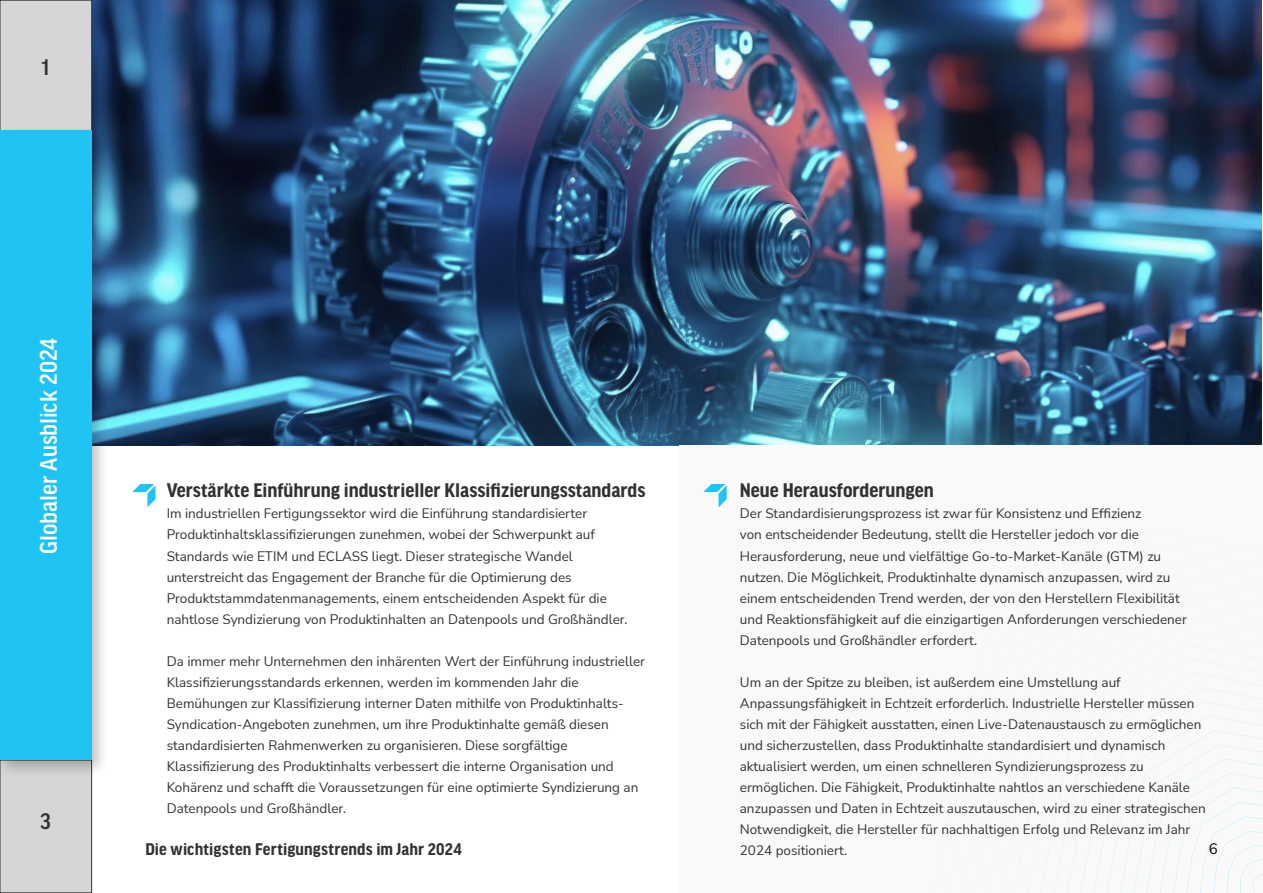
<style>
.page{position:relative;width:1263px;height:893px;background:#fff}
.page>*{position:absolute;margin:0;border:0;box-sizing:border-box;transform-origin:0 0}
.t1{font:500 25.5px "Good Headline Pro Narr";color:#fff}
.t2{font:500 24px "Good Headline Pro Narr";color:#323232}
.t3{font:700 21px "Good Headline Pro Narr";color:#323232}
.t4{font:700 18px "Good Headline Pro Narr";letter-spacing:.01em;color:#323232}
.t5{font:15px "Nunito Sans";color:#000}
.t6{font:13.5px/21px "Nunito Sans";color:#323232}
</style>
<div class="page">
<img style="left:92px;top:0;width:1169px;height:445px">
<div style="left:679px;top:445px;width:584px;height:448px;background:#f9f9f9"></div>
<div style="left:0;top:0;width:92px;height:131px;background:#d6d6d6"></div>
<div style="left:0;top:0;width:92px;height:131px;border:1px solid #323232"></div>
<div style="left:0;top:760px;width:92px;height:133px;background:#d6d6d6"></div>
<div style="left:0;top:760px;width:92px;height:133px;border:1px solid #323232"></div>
<div style="left:0;top:125px;width:109px;height:652px;background:#000;opacity:.24"></div>
<div style="left:0;top:131px;width:91px;height:629px;background:#20c4f4"></div>
<svg style="left:1027px;top:615px;width:236px;height:278px"></svg>
<svg style="left:132px;top:484px;width:23px;height:23px"></svg>
<svg style="left:703px;top:484px;width:24px;height:23px"></svg>
<h2 class="t2" style="left:42px;top:55px;width:9px">1</h2>
<h1 class="t1" style="left:36px;top:554px;width:217px;rotate:-90deg">Globaler Ausblick 2024</h1>
<h2 class="t2" style="left:40px;top:810px;width:12px">3</h2>
<h3 class="t3" style="left:167px;top:480px;width:480px">Verstärkte Einführung industrieller Klassifizierungsstandards</h3>
<p class="t6" style="left:167px;top:503px;width:462px">Im industriellen Fertigungssektor wird die Einführung standardisierter Produktinhaltsklassifizierungen zunehmen, wobei der Schwerpunkt auf Standards wie ETIM und ECLASS liegt. Dieser strategische Wandel unterstreicht das Engagement der Branche für die Optimierung des Produktstammdatenmanagements, einem entscheidenden Aspekt für die nahtlose Syndizierung von Produktinhalten an Datenpools und Großhändler.</p>
<p class="t6" style="left:167px;top:650px;width:480px">Da immer mehr Unternehmen den inhärenten Wert der Einführung industrieller Klassifizierungsstandards erkennen, werden im kommenden Jahr die Bemühungen zur Klassifizierung interner Daten mithilfe von Produktinhalts-Syndication-Angeboten zunehmen, um ihre Produktinhalte gemäß diesen standardisierten Rahmenwerken zu organisieren. Diese sorgfältige Klassifizierung des Produktinhalts verbessert die interne Organisation und Kohärenz und schafft die Voraussetzungen für eine optimierte Syndizierung an Datenpools und Großhändler.</p>
<h3 class="t3" style="left:740px;top:480px;width:195px">Neue Herausforderungen</h3>
<p class="t6" style="left:740px;top:503px;width:449px">Der Standardisierungsprozess ist zwar für Konsistenz und Effizienz<br>von entscheidender Bedeutung, stellt die Hersteller jedoch vor die Herausforderung, neue und vielfältige Go-to-Market-Kanäle (GTM) zu nutzen. Die Möglichkeit, Produktinhalte dynamisch anzupassen, wird zu einem entscheidenden Trend werden, der von den Herstellern Flexibilität und Reaktionsfähigkeit auf die einzigartigen Anforderungen verschiedener Datenpools und Großhändler erfordert.</p>
<p class="t6" style="left:740px;top:671px;width:467px">Um an der Spitze zu bleiben, ist außerdem eine Umstellung auf Anpassungsfähigkeit in Echtzeit erforderlich. Industrielle Hersteller müssen sich mit der Fähigkeit ausstatten, einen Live-Datenaustausch zu ermöglichen und sicherzustellen, dass Produktinhalte standardisiert und dynamisch aktualisiert werden, um einen schnelleren Syndizierungsprozess zu ermöglichen. Die Fähigkeit, Produktinhalte nahtlos an verschiedene Kanäle anzupassen und Daten in Echtzeit auszutauschen, wird zu einer strategischen Notwendigkeit, die Hersteller für nachhaltigen Erfolg und Relevanz im Jahr 2024 positioniert.</p>
<h3 class="t4" style="left:145px;top:840px;width:318px">Die wichtigsten Fertigungstrends im Jahr 2024</h3>
<p class="t5" style="left:1209px;top:838px;width:10px">6</p>
</div>
